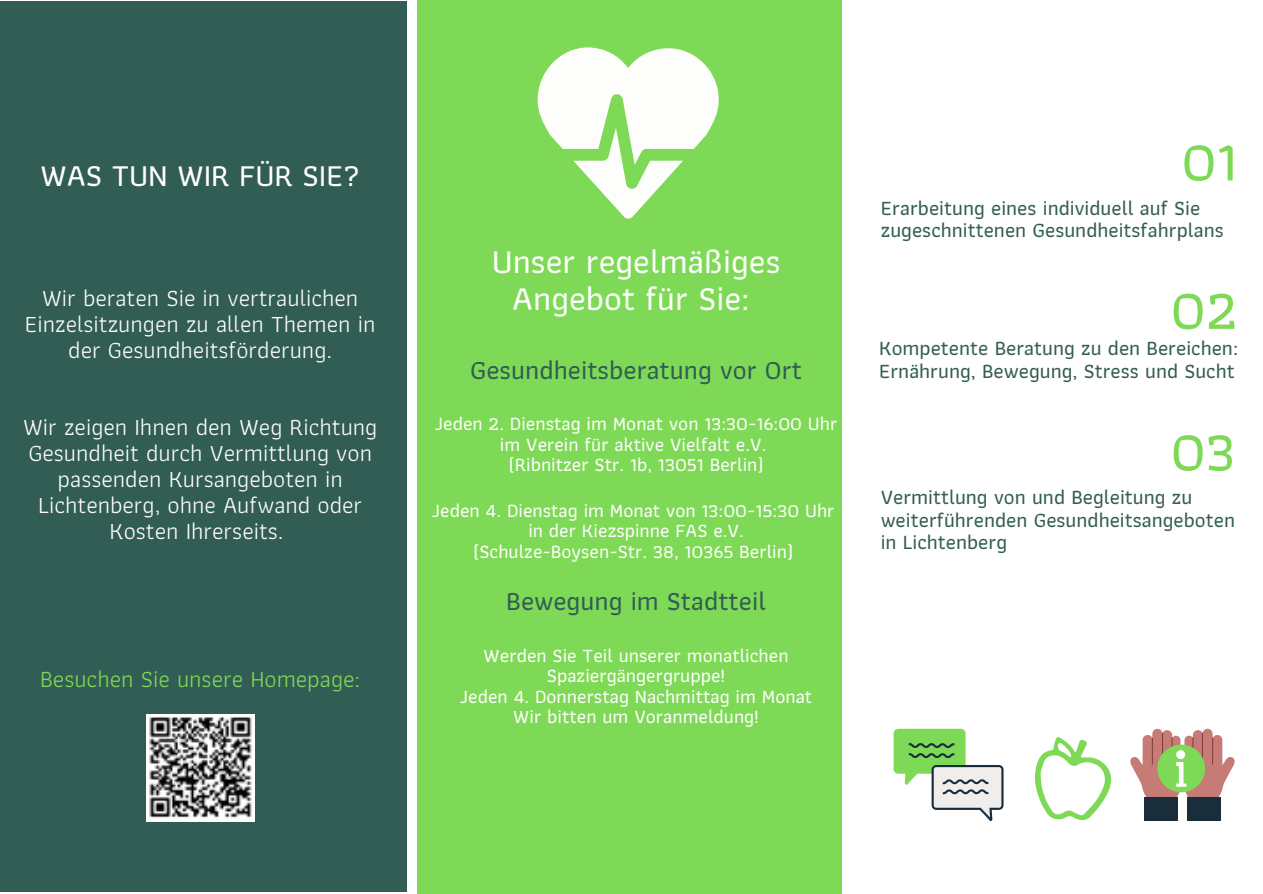
<style>
.page{position:relative;width:1263px;height:894px;background:#fff}
.page>*{position:absolute;margin:0;border:0;box-sizing:border-box;transform-origin:0 0}
.t1{font:500 58.2px "Athiti";color:#7ed957}
.t2{font:500 34.5px/37px "Athiti";color:#fdfefb;text-align:center}
.t3{font:500 31.5px "Athiti";color:#fff}
.t4{font:500 27px "Athiti";color:#325d54}
.t5{font:24px/25.8px "Athiti";color:#fdfefb;text-align:center}
.t6{font:24px "Athiti";color:#7ed957}
.t7{font:500 21px/22.5px "Athiti";color:#325d54}
.t8{font:500 19.5px/20.2px "Athiti";color:#fdfefb;text-align:center}
</style>
<div class="page">
<div style="left:0;top:1px;width:407px;height:890px;background:#325d54"></div>
<div style="left:417px;top:0;width:424px;height:893px;background:#7ed957"></div>
<svg style="left:538px;top:47px;width:181px;height:171px"></svg>
<svg style="left:894px;top:728px;width:109px;height:92px"></svg>
<div style="left:1144px;top:797px;width:34px;height:23px;background:#1a2d3b"></div>
<div style="left:1187px;top:797px;width:33px;height:23px;background:#1a2d3b"></div>
<svg style="left:1130px;top:728px;width:105px;height:72px"></svg>
<svg style="left:1034px;top:737px;width:78px;height:83px"></svg>
<img style="left:146px;top:714px;width:108px;height:107px">
<p class="t3" style="left:41px;top:150px;width:321px">WAS TUN WIR FÜR SIE?</p>
<p class="t5" style="left:25px;top:284px;width:352px">Wir beraten Sie in vertraulichen<br>Einzelsitzungen zu allen Themen in der Gesundheitsförderung.</p>
<p class="t5" style="left:23px;top:414px;width:356px">Wir zeigen Ihnen den Weg Richtung<br>Gesundheit durch Vermittlung von passenden Kursangeboten in<br>Lichtenberg, ohne Aufwand oder<br>Kosten Ihrerseits.</p>
<p class="t6" style="left:40px;top:659px;width:322px">Besuchen Sie unsere Homepage:</p>
<p class="t2" style="left:492px;top:242px;width:290px">Unser regelmäßiges<br>Angebot für Sie:</p>
<p class="t4" style="left:470px;top:347px;width:333px">Gesundheitsberatung vor Ort</p>
<p class="t8" style="left:435px;top:413px;width:404px">Jeden 2. Dienstag im Monat von 13:30-16:00 Uhr</p>
<p class="t8" style="left:500px;top:433px;width:268px">im Verein für aktive Vielfalt e.V.</p>
<p class="t8" style="left:509px;top:453px;width:256px">(Ribnitzer Str. 1b, 13051 Berlin)</p>
<p class="t8" style="left:432px;top:500px;width:404px">Jeden 4. Dienstag im Monat von 13:00-15:30 Uhr</p>
<p class="t8" style="left:528px;top:520px;width:217px">in der Kiezspinne FAS e.V.</p>
<p class="t8" style="left:473px;top:540px;width:321px">(Schulze-Boysen-Str. 38, 10365 Berlin)</p>
<p class="t4" style="left:506px;top:579px;width:261px">Bewegung im Stadtteil</p>
<p class="t8" style="left:484px;top:645px;width:306px">Werden Sie Teil unserer monatlichen<br>Spaziergängergruppe!</p>
<p class="t8" style="left:460px;top:685px;width:354px">Jeden 4. Donnerstag Nachmittag im Monat</p>
<p class="t8" style="left:513px;top:705px;width:247px">Wir bitten um Voranmeldung!</p>
<p class="t1" style="left:1181px;top:113px;width:58px">01</p>
<p class="t7" style="left:881px;top:196px;width:344px">Erarbeitung eines individuell auf Sie zugeschnittenen Gesundheitsfahrplans</p>
<p class="t1" style="left:1170px;top:262px;width:69px">02</p>
<p class="t7" style="left:879px;top:337px;width:361px">Kompetente Beratung zu den Bereichen:<br>Ernährung, Bewegung, Stress und Sucht</p>
<p class="t1" style="left:1170px;top:403px;width:67px">03</p>
<p class="t7" style="left:881px;top:485px;width:356px">Vermittlung von und Begleitung zu weiterführenden Gesundheitsangeboten in Lichtenberg</p>
</div>
